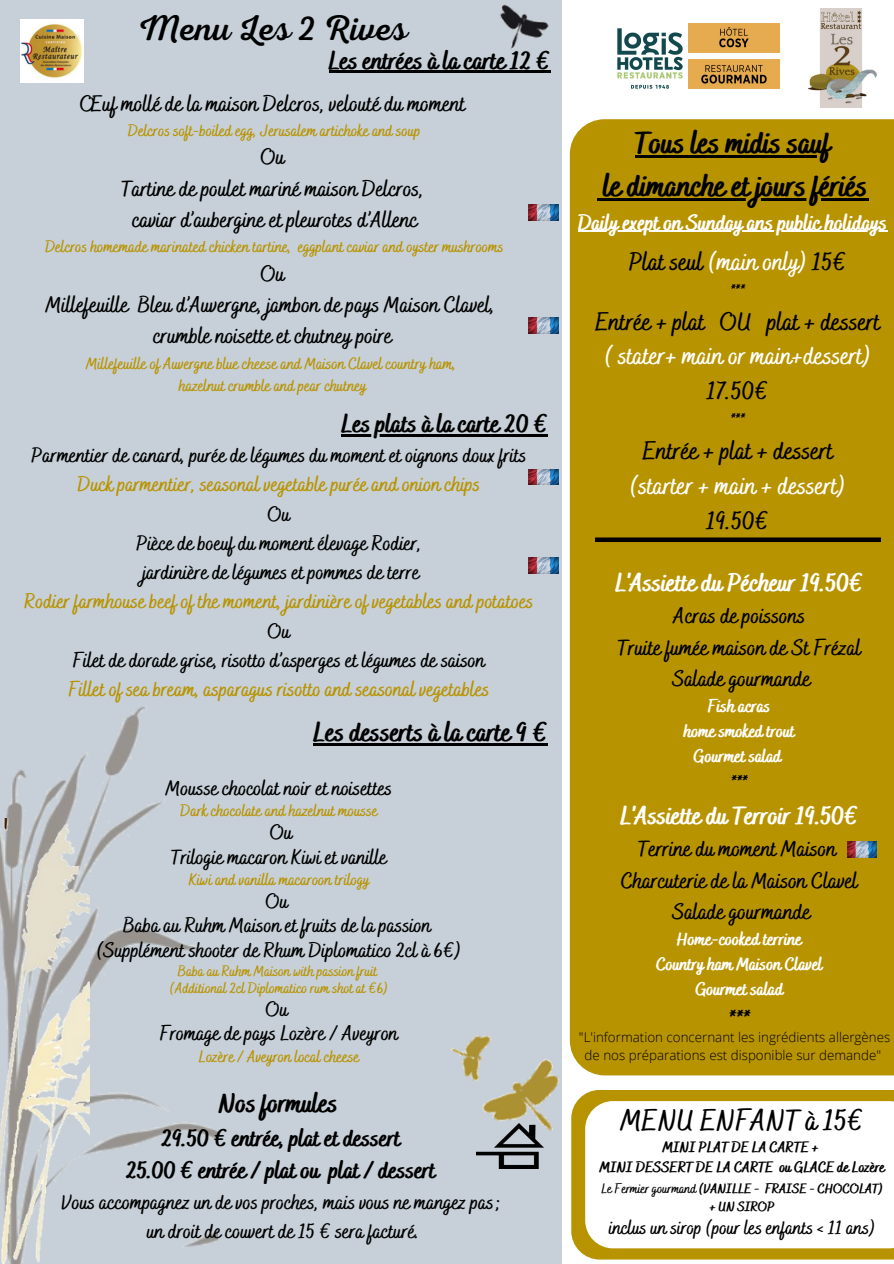
<style>
.page{position:relative;width:894px;height:1264px;background:#fff}
.page>*{position:absolute;margin:0;border:0;box-sizing:border-box;transform-origin:0 0}
.t1{font:36px "RTL Adam Script Regular";color:#000}
.t2{font:800 31.05px "Bakerie Smooth";color:#000}
.t3{font:700 30px "Bakerie Smooth";color:#000}
.t4{font:800 27px "Bakerie Smooth";color:#000}
.t5{font:700 27px "Bakerie Smooth";color:#000}
.t6{font:700 25.5px/34.8px "Bakerie Smooth";color:#000;text-align:center}
.t7{font:800 25.5px "Bakerie Smooth";color:#fff}
.t8{font:800 25.5px "Bakerie Smooth";color:#000}
.t9{font:800 24px/32.7px "Bakerie Smooth";color:#000;text-align:center}
.t10{font:700 22.5px/31.5px "Bakerie Smooth";color:#000;text-align:center}
.t11{font:800 22.05px "Bakerie Smooth";color:#fff}
.t12{font:700 21px/29.2px "Bakerie Smooth";color:#000;text-align:center}
.t13{font:700 19.5px "Bakerie Smooth";color:#000}
.t14{font:800 18px/24.8px "Bakerie Smooth";color:#fff;text-align:center}
.t15{font:700 18px "Bakerie Smooth";color:#000}
.t16{font:700 16.5px/22.5px "Bakerie Smooth";color:#b89300;text-align:center}
.t17{font:700 15px/16.8px "Bakerie Smooth";color:#b89300;text-align:center}
.t18{font:800 15px/20.2px "Bakerie Smooth";color:#000;text-align:center}
.t19{font:800 13.5px/18px "Bakerie Smooth";color:#000;text-align:center}
.t20{font:300 13.35px/18.6px "Open Sans";color:#000;text-align:center}
.s1{color:#b89300}
.s2{color:#fff}
.s3{font-weight:700}
</style>
<div class="page">
<div style="left:0;top:0;width:561px;height:1263px;background:#c7d0d8"></div>
<img style="left:808px;top:8px;width:68px;height:99px">
<img style="left:20px;top:19px;width:63px;height:63px">
<div style="left:569px;top:119px;width:324px;height:956px;background:#b89300"></div>
<img style="left:6px;top:707px;width:211px;height:540px">
<img style="left:450px;top:954px;width:174px;height:242px">
<img style="left:500px;top:0;width:62px;height:89px">
<img style="left:0;top:818px;width:89px;height:445px">
<img style="left:476px;top:1123px;width:67px;height:45px">
<svg style="left:571px;top:1089px;width:322px;height:170px;background:#be9c17"></svg>
<svg style="left:585px;top:1101px;width:308px;height:147px"></svg>
<img style="left:528px;top:469px;width:30px;height:16px">
<img style="left:847px;top:841px;width:29px;height:16px">
<img style="left:617px;top:23px;width:77px;height:66px">
<img style="left:688px;top:24px;width:91px;height:29px">
<img style="left:688px;top:59px;width:91px;height:29px">
<hr style="left:341px;top:434px;width:207px;height:2px;background:#000">
<hr style="left:329px;top:70px;width:221px;height:3px;background:#000">
<hr style="left:635px;top:155px;width:195px;height:3px;background:#000">
<svg style="left:597px;top:198px;width:6px;height:2px"></svg>
<hr style="left:603px;top:198px;width:264px;height:2px;background:#000">
<hr style="left:578px;top:231px;width:309px;height:1px;background:#fff">
<hr style="left:313px;top:743px;width:235px;height:2px;background:#000">
<img style="left:528px;top:557px;width:30px;height:16px">
<img style="left:528px;top:318px;width:30px;height:15px">
<img style="left:528px;top:205px;width:30px;height:15px">
<div style="left:595px;top:537px;width:285px;height:5px;background:#000"></div>
<p class="t1" style="left:137px;top:7px;width:272px">Menu Les 2 Rives</p>
<h4 class="t8" style="left:329px;top:45px;width:223px">Les entrées à la carte 12 €</h4>
<p class="t10" style="left:80px;top:89px;width:386px">Œuf mollé de la maison Delcros, velouté du moment</p>
<p class="t16" style="left:128px;top:121px;width:294px">Delcros soft-boiled egg, Jerusalem artichoke and soup</p>
<p class="t10" style="left:121px;top:143px;width:304px">Ou<br>Tartine de poulet mariné maison Delcros, caviar d’aubergine et pleurotes d’Allenc</p>
<p class="t16" style="left:45px;top:237px;width:460px">Delcros homemade marinated chicken tartine, eggplant caviar and oyster mushrooms</p>
<p class="t10" style="left:46px;top:259px;width:450px">Ou<br>Millefeuille Bleu d’Auvergne, jambon de pays Maison Clavel, crumble noisette et chutney poire</p>
<p class="t16" style="left:86px;top:353px;width:371px">Millefeuille of Auvergne blue cheese and Maison Clavel country ham, hazelnut crumble and pear chutney</p>
<h4 class="t8" style="left:341px;top:408px;width:208px">Les plats à la carte 20 €</h4>
<h4 class="t12" style="left:25px;top:442px;width:510px">Parmentier de canard, purée de légumes du moment et oignons doux frits <span class="s1">Duck parmentier, seasonal vegetable purée and onion chips<br></span>Ou<br>Pièce de boeuf du moment élevage Rodier,<br>jardinière de légumes et pommes de terre<br><span class="s1">Rodier farmhouse beef of the moment, jardinière of vegetables and potatoes </span>Ou<br>Filet de dorade grise, risotto d’asperges et légumes de saison<br><span class="s1">Fillet of sea bream, asparagus risotto and seasonal vegetables</span></h4>
<h4 class="t4" style="left:313px;top:716px;width:236px">Les desserts à la carte 9 €</h4>
<p class="t12" style="left:166px;top:775px;width:228px">Mousse chocolat noir et noisettes</p>
<p class="t16" style="left:180px;top:801px;width:198px">Dark chocolate and hazelnut mousse</p>
<p class="t12" style="left:171px;top:821px;width:217px;line-height:24.8px">Ou<br>Trilogie macaron Kiwi et vanille</p>
<p class="t16" style="left:189px;top:869px;width:182px">Kiwi and vanilla macaroon trilogy</p>
<p class="t12" style="left:97px;top:889px;width:366px;line-height:24.8px">Ou<br>Baba au Ruhm Maison et fruits de la passion (Supplément shooter de Rhum Diplomatico 2cl à 6€)</p>
<p class="t17" style="left:170px;top:964px;width:220px">Baba au Ruhm Maison with passion fruit (Additional 2cl Diplomatico rum shot at €6)</p>
<p class="t12" style="left:160px;top:997px;width:240px;line-height:24.8px">Ou<br>Fromage de pays Lozère / Aveyron</p>
<p class="t16" style="left:199px;top:1046px;width:162px">Lozère / Aveyron local cheese</p>
<p class="t4" style="left:219px;top:1087px;width:121px">Nos formules</p>
<p class="t9" style="left:126px;top:1123px;width:310px">29.50 € entrée, plat et dessert<br>25.00 € entrée / plat ou plat / dessert</p>
<p class="t12" style="left:61px;top:1188px;width:441px">Vous accompagnez un de vos proches, mais vous ne mangez pas; un droit de couvert de 15 € sera facturé.</p>
<p class="t2" style="left:635px;top:125px;width:197px">Tous les midis sauf</p>
<p class="t2" style="left:603px;top:168px;width:265px">le dimanche et jours fériés</p>
<p class="t11" style="left:578px;top:209px;width:310px">Daily exept on Sunday ans public holidays</p>
<h5 class="t6" style="left:629px;top:246px;width:219px">Plat seul <span class="s2">(main only)</span> 15€</h5>
<h5 class="t15" style="left:730px;top:280px;width:16px">***</h5>
<h5 class="t6" style="left:595px;top:305px;width:286px">Entrée + plat OU plat + dessert <span class="s2">( stater+ main or main+dessert)<br></span>17.50€</h5>
<h5 class="t15" style="left:730px;top:410px;width:16px">***</h5>
<h5 class="t6" style="left:630px;top:435px;width:217px">Entrée + plat + dessert <span class="s2">(starter + main + dessert)<br></span>19.50€</h5>
<p class="t7" style="left:615px;top:567px;width:249px">L'Assiette du Pécheur 19.50€</p>
<p class="t10" style="left:617px;top:602px;width:245px">Acras de poissons<br>Truite fumée maison de St Frézal<br>Salade gourmande</p>
<p class="t14" style="left:684px;top:695px;width:112px">Fish acras<br>home smoked trout<br>Gourmet salad</p>
<p class="t12" style="left:731px;top:770px;width:18px">***</p>
<p class="t7" style="left:620px;top:800px;width:239px">L'Assiette du Terroir 19.50€</p>
<p class="t10" style="left:621px;top:834px;width:238px">Terrine du moment Maison<br>Charcuterie de la Maison Clavel<br>Salade gourmande</p>
<p class="t14" style="left:656px;top:928px;width:168px">Home-cooked terrine<br>Country ham Maison Clavel<br>Gourmet salad</p>
<p class="t5" style="left:728px;top:1004px;width:23px">***</p>
<p class="t20" style="left:578px;top:1027px;width:313px">"L'information concernant les ingrédients allergènes de nos préparations est disponible sur demande"</p>
<h4 class="t3" style="left:620px;top:1102px;width:245px">MENU ENFANT à 15€</h4>
<h3 class="t18" style="left:599px;top:1138px;width:286px">MINI PLAT DE LA CARTE +<br>MINI DESSERT DE LA CARTE ou GLACE de Lozère</h3>
<h3 class="t19" style="left:601px;top:1180px;width:283px"><span class="s3">Le Fermier gourmand</span> (VANILLE - FRAISE - CHOCOLAT) + UN SIROP</h3>
<h3 class="t13" style="left:609px;top:1216px;width:268px">inclus un sirop (pour les enfants &lt; 11 ans)</h3>
</div>
